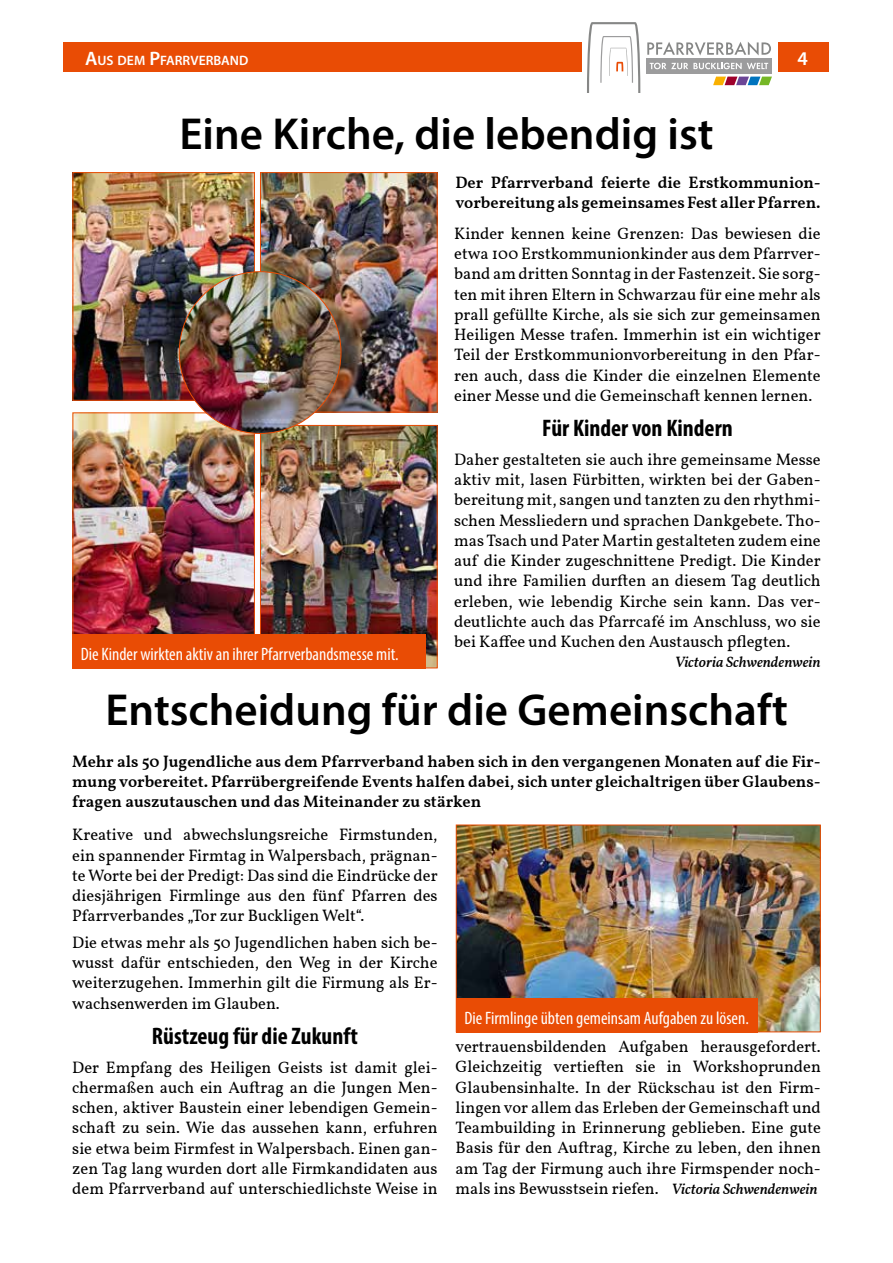
<style>
.page{position:relative;width:893px;height:1263px;background:#fff}
.page>*{position:absolute;margin:0;border:0;box-sizing:border-box;transform-origin:0 0}
.t1{font:600 45px "Myriad Pro";color:#000}
.t2{font:700 condensed 24px "Myriad Pro";color:#000}
.t3{font:600 19.5px "Myriad Pro";color:#fff}
.t4{font:condensed 18px "Myriad Pro";color:#fff}
.t5{font:16.5px/20.2px "Vollkorn";color:#000;text-align:justify}
.t6{font:600 16.5px/20.2px "Vollkorn";color:#000;text-align:justify}
.t7{font:italic 500 15px "Vollkorn";color:#000}
.t8{font:600 13.65px "Myriad Pro";color:#fff}
.s1{font-size:19.5px}
.s2{font-weight:500;font-style:italic;font-size:15px}
</style>
<div class="page">
<div style="left:64px;top:43px;width:765px;height:29px;background:#e94c05"></div>
<div style="left:583px;top:22px;width:195px;height:71px;background:#fff"></div>
<div style="left:646px;top:58px;width:126px;height:15px;background:#9c9c9d"></div>
<svg style="left:650px;top:63px;width:118px;height:6px"></svg>
<svg style="left:647px;top:42px;width:124px;height:14px"></svg>
<svg style="left:587px;top:22px;width:53px;height:71px"></svg>
<svg style="left:713px;top:77px;width:59px;height:8px"></svg>
<img style="left:458px;top:827px;width:361px;height:203px">
<div style="left:456px;top:825px;width:365px;height:207px;border:1px solid #e94c05"></div>
<div style="left:456px;top:998px;width:302px;height:34px;background:#e94c05"></div>
<img style="left:75px;top:414px;width:178px;height:220px">
<div style="left:73px;top:412px;width:182px;height:256px;border:1px solid #e94c05"></div>
<img style="left:75px;top:174px;width:178px;height:225px">
<div style="left:73px;top:172px;width:182px;height:229px;border:1px solid #e94c05"></div>
<img style="left:262px;top:427px;width:174px;height:239px">
<div style="left:260px;top:425px;width:178px;height:243px;border:1px solid #e94c05"></div>
<img style="left:262px;top:174px;width:174px;height:236px">
<div style="left:260px;top:172px;width:178px;height:240px;border:1px solid #e94c05"></div>
<img style="left:179px;top:272px;width:162px;height:161px;border-radius:81px">
<div style="left:72px;top:634px;width:354px;height:34px;background:#e94c05"></div>
<p class="t8" style="left:85px;top:51px;width:165px"><span class="s1">A</span>US DEM <span class="s1">P</span>FARRVERBAND</p>
<p class="t3" style="left:797px;top:46px;width:12px">4</p>
<h1 class="t1" style="left:179px;top:105px;width:536px">Eine Kirche, die lebendig ist</h1>
<p class="t6" style="left:455px;top:171px;width:367px">Der Pfarrverband feierte die Erstkommunion&shy;vorbereitung als gemeinsames Fest aller Pfarren.</p>
<p class="t4" style="left:81px;top:643px;width:319px">Die Kinder wirkten aktiv an ihrer Pfarrverbandsmesse mit.</p>
<p class="t5" style="left:454px;top:222px;width:368px">Kinder kennen keine Grenzen: Das bewiesen die etwa 100 Erstkommunionkinder aus dem Pfarrver&shy;band am dritten Sonntag in der Fastenzeit. Sie sorg&shy;ten mit ihren Eltern in Schwarzau für eine mehr als prall gefüllte Kirche, als sie sich zur gemeinsamen Heiligen Messe trafen. Immerhin ist ein wichtiger Teil der Erstkommunionvorbereitung in den Pfar&shy;ren auch, dass die Kinder die einzelnen Elemente einer Messe und die Gemeinschaft kennen lernen.</p>
<h2 class="t2" style="left:542px;top:413px;width:192px">Für Kinder von Kindern</h2>
<p class="t5" style="left:454px;top:448px;width:368px">Daher gestalteten sie auch ihre gemeinsame Messe aktiv mit, lasen Fürbitten, wirkten bei der Gaben&shy;bereitung mit, sangen und tanzten zu den rhythmi&shy;schen Messliedern und sprachen Dankgebete. Tho&shy;mas Tsach und Pater Martin gestalteten zudem eine auf die Kinder zugeschnittene Predigt. Die Kinder und ihre Familien durften an diesem Tag deutlich erleben, wie lebendig Kirche sein kann. Das ver&shy;deutlichte auch das Pfarrcafé im Anschluss, wo sie bei Kaffee und Kuchen den Austausch pflegten.</p>
<p class="t7" style="left:675px;top:651px;width:147px">Victoria Schwendenwein</p>
<h1 class="t1" style="left:105px;top:681px;width:684px">Entscheidung für die Gemeinschaft</h1>
<p class="t6" style="left:72px;top:750px;width:750px">Mehr als 50 Jugendliche aus dem Pfarrverband haben sich in den vergangenen Monaten auf die Fir&shy;mung vorbereitet. Pfarrübergreifende Events halfen dabei, sich unter gleichaltrigen über Glaubens&shy;fragen auszutauschen und das Miteinander zu stärken</p>
<p class="t5" style="left:72px;top:824px;width:367px">Kreative und abwechslungsreiche Firmstunden, ein spannender Firmtag in Walpersbach, prägnan&shy;te Worte bei der Predigt: Das sind die Eindrücke der diesjährigen Firmlinge aus den fünf Pfarren des Pfarrverbandes „Tor zur Buckligen Welt“.</p>
<p class="t5" style="left:72px;top:931px;width:367px">Die etwas mehr als 50 Jugendlichen haben sich be&shy;wusst dafür entschieden, den Weg in der Kirche weiterzugehen. Immerhin gilt die Firmung als Er&shy;wachsenwerden im Glauben.</p>
<h2 class="t2" style="left:152px;top:1021px;width:207px">Rüstzeug für die Zukunft</h2>
<p class="t5" style="left:72px;top:1056px;width:367px">Der Empfang des Heiligen Geists ist damit glei&shy;chermaßen auch ein Auftrag an die Jungen Men&shy;schen, aktiver Baustein einer lebendigen Gemein&shy;schaft zu sein. Wie das aussehen kann, erfuhren sie etwa beim Firmfest in Walpersbach. Einen gan&shy;zen Tag lang wurden dort alle Firmkandidaten aus dem Pfarrverband auf unterschiedlichste Weise in</p>
<p class="t4" style="left:464px;top:1007px;width:286px">Die Firmlinge übten gemeinsam Aufgaben zu lösen.</p>
<p class="t5" style="left:456px;top:1035px;width:367px">vertrauensbildenden Aufgaben herausgefordert.<br>Gleichzeitig vertieften sie in Workshoprunden Glaubensinhalte. In der Rückschau ist den Firm&shy;lingen vor allem das Erleben der Gemeinschaft und Teambuilding in Erinnerung geblieben. Eine gute Basis für den Auftrag, Kirche zu leben, den ihnen am Tag der Firmung auch ihre Firmspender noch&shy;mals ins Bewusstsein riefen. <span class="s2">Victoria Schwendenwein</span></p>
</div>
